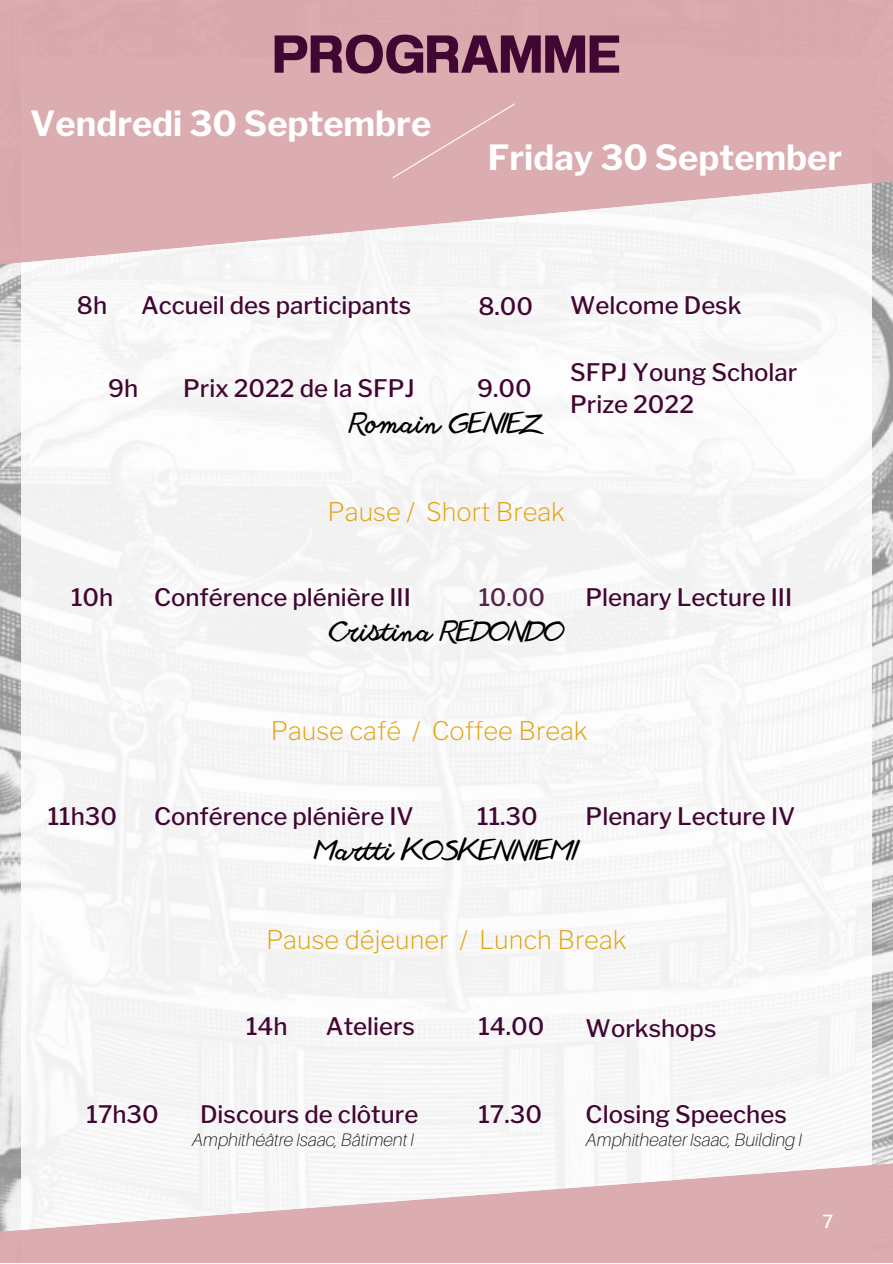
<style>
.page{position:relative;width:893px;height:1264px;background:#fff}
.page>*{position:absolute;margin:0;border:0;box-sizing:border-box;transform-origin:0 0}
.t1{font:700 53.1px "Anantason";color:#420633}
.t2{font:700 34.5px "Libre Franklin";color:#fff}
.t3{font:300 27px "Another Shabby";color:#000}
.t4{font:200 25.5px "Libre Franklin";color:#e1a10b}
.t5{font:500 24px/32.5px "Libre Franklin";color:#420633}
.t6{font:italic 100 18px "Aileron";color:#000}
.t7{font:500 18px "Libre Franklin";color:#fff}
</style>
<div class="page">
<img style="left:0;top:280px;width:892px;height:865px">
<div style="left:21px;top:57px;width:850px;height:1205px;background:#f7f7f7"></div>
<svg style="left:0;top:0;width:892px;height:280px;fill:#dbadb1"></svg>
<div style="left:391px;top:102px;width:125px;height:77px;background:#dbadb0"></div>
<svg style="left:0;top:1145px;width:892px;height:117px;fill:#dbadb1"></svg>
<h1 class="t1" style="left:272px;top:23px;width:349px">PROGRAMME</h1>
<h2 class="t2" style="left:30px;top:102px;width:402px">Vendredi 30 Septembre</h2>
<h2 class="t2" style="left:488px;top:137px;width:356px">Friday 30 September</h2>
<p class="t5" style="left:77px;top:289px;width:32px">8h</p>
<p class="t5" style="left:141px;top:289px;width:272px">Accueil des participants</p>
<p class="t5" style="left:478px;top:290px;width:56px">8.00</p>
<p class="t5" style="left:570px;top:289px;width:173px">Welcome Desk</p>
<p class="t5" style="left:108px;top:372px;width:32px">9h</p>
<p class="t5" style="left:183px;top:372px;width:233px">Prix 2022 de la SFPJ</p>
<p class="t5" style="left:477px;top:372px;width:56px">9.00</p>
<p class="t3" style="left:350px;top:409px;width:194px">Romain GENIEZ</p>
<p class="t5" style="left:570px;top:356px;width:228px">SFPJ Young Scholar<br>Prize 2022</p>
<p class="t4" style="left:327px;top:496px;width:239px">Pause / Short Break</p>
<p class="t5" style="left:71px;top:581px;width:44px">10h</p>
<p class="t5" style="left:154px;top:581px;width:258px">Conférence plénière III</p>
<p class="t5" style="left:478px;top:581px;width:68px">10.00</p>
<p class="t5" style="left:585px;top:581px;width:208px">Plenary Lecture III</p>
<p class="t3" style="left:329px;top:618px;width:236px">Cristina REDONDO</p>
<p class="t4" style="left:271px;top:715px;width:318px">Pause café / Coffee Break</p>
<p class="t5" style="left:48px;top:800px;width:71px">11h30</p>
<p class="t5" style="left:154px;top:800px;width:261px">Conférence plénière IV</p>
<p class="t5" style="left:477px;top:800px;width:62px">11.30</p>
<p class="t5" style="left:585px;top:800px;width:211px">Plenary Lecture IV</p>
<p class="t3" style="left:314px;top:836px;width:265px">Martti KOSKENNIEMI</p>
<p class="t4" style="left:266px;top:924px;width:362px">Pause déjeuner / Lunch Break</p>
<p class="t5" style="left:246px;top:1010px;width:43px">14h</p>
<p class="t5" style="left:326px;top:1010px;width:91px">Ateliers</p>
<p class="t5" style="left:478px;top:1010px;width:67px">14.00</p>
<p class="t5" style="left:585px;top:1011px;width:132px">Workshops</p>
<p class="t5" style="left:86px;top:1098px;width:74px">17h30</p>
<p class="t5" style="left:200px;top:1098px;width:220px">Discours de clôture</p>
<p class="t5" style="left:478px;top:1098px;width:65px">17.30</p>
<p class="t5" style="left:585px;top:1098px;width:203px">Closing Speeches</p>
<p class="t6" style="left:192px;top:1128px;width:223px">Amphithéâtre Isaac, Bâtiment I</p>
<p class="t6" style="left:585px;top:1128px;width:217px">Amphitheater Isaac, Building I</p>
<p class="t7" style="left:822px;top:1210px;width:12px">7</p>
</div>
